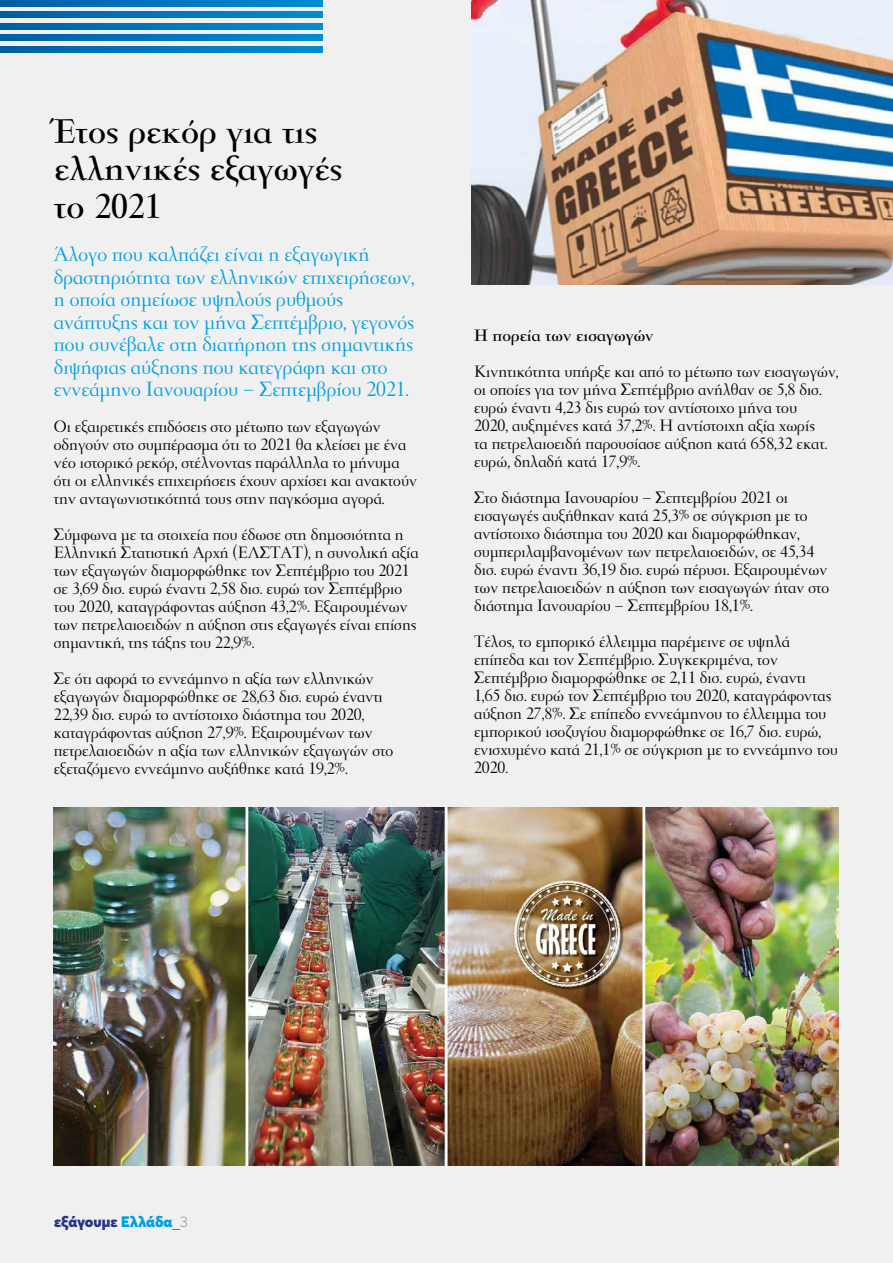
<style>
.page{position:relative;width:893px;height:1263px;background:#f0f0f0}
.page>*{position:absolute;margin:0;border:0;box-sizing:border-box;transform-origin:0 0}
.t1{font:700 37.5px/37.5px "PF Garamond Classic";color:#000}
.t2{font:22.5px/22.5px "PF Garamond Classic";color:#009fe3}
.t3{font:18px/18px "PF Garamond Classic";color:#000}
.t4{font:700 18px "PF Garamond Classic";color:#000}
.t5{font:900 15px "Averta";color:#283583}
.s1{color:#009fe3}
.s2{font-family:"PF Garamond Classic";font-weight:400;color:#000}
.s3{font-weight:100;color:#706f6f}
</style>
<div class="page">
<svg style="left:0;top:46px;width:322px;height:6px"></svg>
<svg style="left:0;top:23px;width:322px;height:6px"></svg>
<svg style="left:0;top:0;width:322px;height:6px"></svg>
<svg style="left:0;top:35px;width:322px;height:6px"></svg>
<svg style="left:0;top:12px;width:322px;height:6px"></svg>
<img style="left:54px;top:808px;width:785px;height:357px">
<img style="left:472px;top:0;width:421px;height:285px">
<h1 class="t1" style="left:54px;top:114px;width:289px">Έτος ρεκόρ για τις ελληνικές εξαγωγές το 2021</h1>
<p class="t2" style="left:54px;top:244px;width:362px">Άλογο που καλπάζει είναι η εξαγωγική δραστηριότητα των ελληνικών επιχειρήσεων, η οποία σημείωσε υψηλούς ρυθμούς ανάπτυξης και τον μήνα Σεπτέμβριο, γεγονός που συνέβαλε στη διατήρηση της σημαντικής διψήφιας αύξησης που κατεγράφη και στο εννεάμηνο Ιανουαρίου – Σεπτεμβρίου 2021.</p>
<p class="t3" style="left:54px;top:418px;width:365px">Οι εξαιρετικές επιδόσεις στο μέτωπο των εξαγωγών οδηγούν στο συμπέρασμα ότι το 2021 θα κλείσει με ένα νέο ιστορικό ρεκόρ, στέλνοντας παράλληλα το μήνυμα ότι οι ελληνικές επιχειρήσεις έχουν αρχίσει και ανακτούν την ανταγωνιστικότητά τους στην παγκόσμια αγορά.</p>
<p class="t3" style="left:54px;top:526px;width:366px">Σύμφωνα με τα στοιχεία που έδωσε στη δημοσιότητα η Ελληνική Στατιστική Αρχή (ΕΛΣΤΑΤ), η συνολική αξία των εξαγωγών διαμορφώθηκε τον Σεπτέμβριο του 2021 σε 3,69 δισ. ευρώ έναντι 2,58 δισ. ευρώ τον Σεπτέμβριο του 2020, καταγράφοντας αύξηση 43,2%. Εξαιρουμένων των πετρελαιοειδών η αύξηση στις εξαγωγές είναι επίσης σημαντική, της τάξης του 22,9%.</p>
<p class="t3" style="left:54px;top:670px;width:341px">Σε ότι αφορά το εννεάμηνο η αξία των ελληνικών εξαγωγών διαμορφώθηκε σε 28,63 δισ. ευρώ έναντι 22,39 δισ. ευρώ το αντίστοιχο διάστημα του 2020, καταγράφοντας αύξηση 27,9%. Εξαιρουμένων των πετρελαιοειδών η αξία των ελληνικών εξαγωγών στο εξεταζόμενο εννεάμηνο αυξήθηκε κατά 19,2%.</p>
<p class="t4" style="left:474px;top:327px;width:181px">Η πορεία των εισαγωγών</p>
<p class="t3" style="left:474px;top:363px;width:366px">Κινητικότητα υπήρξε και από το μέτωπο των εισαγωγών, οι οποίες για τον μήνα Σεπτέμβριο ανήλθαν σε 5,8 δισ. ευρώ έναντι 4,23 δις ευρώ τον αντίστοιχο μήνα του<br>2020, αυξημένες κατά 37,2%. Η αντίστοιχη αξία χωρίς<br>τα πετρελαιοειδή παρουσίασε αύξηση κατά 658,32 εκατ. ευρώ, δηλαδή κατά 17,9%.</p>
<p class="t3" style="left:474px;top:489px;width:357px">Στο διάστημα Ιανουαρίου – Σεπτεμβρίου 2021 οι εισαγωγές αυξήθηκαν κατά 25,3% σε σύγκριση με το αντίστοιχο διάστημα του 2020 και διαμορφώθηκαν, συμπεριλαμβανομένων των πετρελαιοειδών, σε 45,34 δισ. ευρώ έναντι 36,19 δισ. ευρώ πέρυσι. Εξαιρουμένων των πετρελαιοειδών η αύξηση των εισαγωγών ήταν στο διάστημα Ιανουαρίου – Σεπτεμβρίου 18,1%.</p>
<p class="t3" style="left:474px;top:633px;width:365px">Τέλος, το εμπορικό έλλειμμα παρέμεινε σε υψηλά επίπεδα και τον Σεπτέμβριο. Συγκεκριμένα, τον Σεπτέμβριο διαμορφώθηκε σε 2,11 δισ. ευρώ, έναντι<br>1,65 δισ. ευρώ τον Σεπτέμβριο του 2020, καταγράφοντας αύξηση 27,8%. Σε επίπεδο εννεάμηνου το έλλειμμα του εμπορικού ισοζυγίου διαμορφώθηκε σε 16,7 δισ. ευρώ, ενισχυμένο κατά 21,1% σε σύγκριση με το εννεάμηνο του 2020.</p>
<p class="t5" style="left:54px;top:1211px;width:135px">εξάγουμε <span class="s1">Ελλάδα</span><span class="s2">_</span><span class="s3">3</span></p>
</div>
